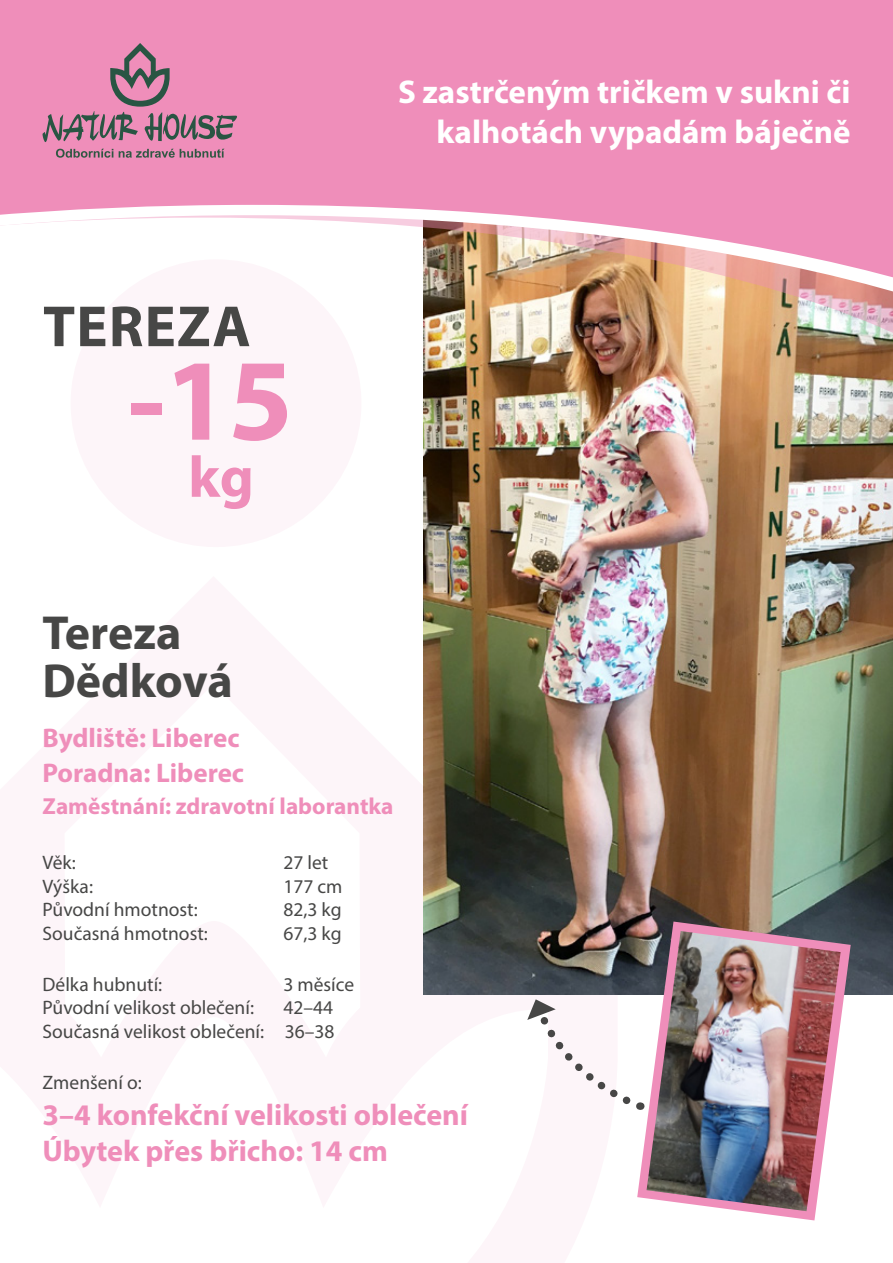
<style>
.page{position:relative;width:893px;height:1263px;background:#fff}
.page>*{position:absolute;margin:0;border:0;box-sizing:border-box;transform-origin:0 0}
.t1{font:700 117px "Myriad Pro";color:#ef8eba}
.t2{font:700 58.5px "Myriad Pro";letter-spacing:.02em;color:#474746}
.t3{font:700 58.5px "Myriad Pro";color:#ef8eba}
.t4{font:700 48px/48px "Myriad Pro";color:#474746}
.t5{font:700 33px/39.6px "Myriad Pro";color:#fff;text-align:right}
.t6{font:700 30px/36px "Myriad Pro";color:#ef8eba}
.t7{font:700 27px/35.5px "Myriad Pro";color:#ef8eba}
.t8{font:700 23.25px "Myriad Pro";color:#ef8eba}
.t9{font:19.5px/23.4px "Myriad Pro";color:#474746;text-align:right}
</style>
<div class="page">
<img style="left:423px;top:343px;width:470px;height:651px">
<svg style="left:637px;top:921px;width:214px;height:299px"></svg>
<img style="left:647px;top:931px;width:194px;height:280px">
<svg style="left:527px;top:999px;width:114px;height:111px"></svg>
<div style="left:71px;top:259px;width:290px;height:288px;background:#fdf5f9;border-radius:50%"></div>
<img style="left:423px;top:298px;width:470px;height:45px">
<img style="left:423px;top:283px;width:470px;height:15px">
<svg style="left:0;top:0;width:893px;height:283px;fill:#ef8eba"></svg>
<svg style="left:43px;top:43px;width:194px;height:99px;background:#cc83a5"></svg>
<svg style="left:56px;top:149px;width:57px;height:9px"></svg>
<svg style="left:119px;top:149px;width:105px;height:9px"></svg>
<h2 class="t2" style="left:43px;top:288px;width:209px">TEREZA</h2>
<h1 class="t1" style="left:128px;top:324px;width:167px">-15</h1>
<h2 class="t3" style="left:188px;top:439px;width:67px">kg</h2>
<h3 class="t5" style="left:398px;top:71px;width:454px">S zastrčeným tričkem v sukni či kalhotách vypadám báječně</h3>
<h3 class="t4" style="left:43px;top:608px;width:192px">Tereza<br>Dědková</h3>
<h3 class="t7" style="left:43px;top:719px;width:203px">Bydliště: Liberec<br>Poradna: Liberec</h3>
<p class="t8" style="left:43px;top:791px;width:353px">Zaměstnání: zdravotní laborantka</p>
<p class="t9" style="left:43px;top:851px;width:35px">Věk:</p>
<p class="t9" style="left:283px;top:851px;width:46px">27 let</p>
<p class="t9" style="left:43px;top:874px;width:52px">Výška:</p>
<p class="t9" style="left:283px;top:874px;width:61px">177 cm</p>
<p class="t9" style="left:43px;top:898px;width:157px">Původní hmotnost:</p>
<p class="t9" style="left:283px;top:898px;width:60px">82,3 kg</p>
<p class="t9" style="left:43px;top:921px;width:167px">Současná hmotnost:</p>
<p class="t9" style="left:283px;top:921px;width:60px">67,3 kg</p>
<p class="t9" style="left:43px;top:972px;width:121px">Délka hubnutí:</p>
<p class="t9" style="left:283px;top:972px;width:72px">3 měsíce</p>
<p class="t9" style="left:43px;top:996px;width:213px">Původní velikost oblečení:</p>
<p class="t9" style="left:43px;top:996px;width:294px">42–44<br>Současná velikost oblečení: 36–38</p>
<p class="t9" style="left:43px;top:1070px;width:101px">Zmenšení o:</p>
<h3 class="t6" style="left:43px;top:1096px;width:427px">3–4 konfekční velikosti oblečení<br>Úbytek přes břicho: 14 cm</h3>
</div>
